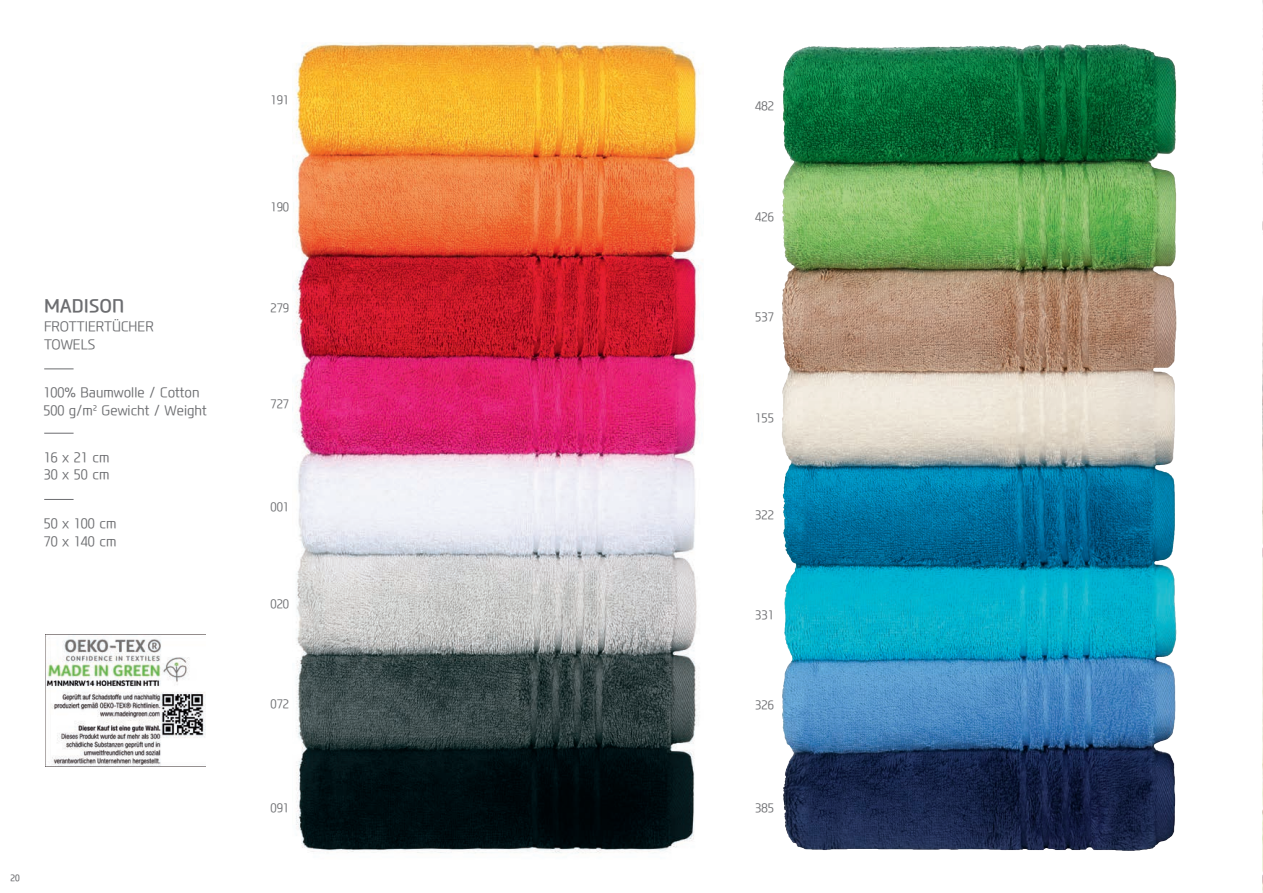
<style>
.page{position:relative;width:1263px;height:893px;background:#fff}
.page>*{position:absolute;margin:0;border:0;box-sizing:border-box;transform-origin:0 0}
.t1{font:700 18px "Modern H";color:#6c6d70}
.t2{font:300 13.5px/18px "Modern H";color:#6c6d70}
.t3{font:300 12px "Modern H";color:#6c6d70}
.t4{font:500 9px "Modern H";color:#6c6d70}
</style>
<div class="page">
<hr style="left:44px;top:368px;width:30px;height:1px;background:#6c6d70">
<hr style="left:44px;top:433px;width:30px;height:1px;background:#6c6d70">
<hr style="left:44px;top:499px;width:30px;height:1px;background:#6c6d70">
<img style="left:1262px;top:0;width:1px;height:893px">
<img style="left:292px;top:43px;width:408px;height:810px">
<img style="left:782px;top:44px;width:395px;height:807px">
<img style="left:977px;top:44px;width:143px;height:5px">
<img style="left:46px;top:635px;width:160px;height:131px">
<h1 class="t1" style="left:44px;top:293px;width:82px">MADISON</h1>
<p class="t2" style="left:44px;top:317px;width:111px">FROTTIERTÜCHER<br>TOWELS</p>
<p class="t2" style="left:43px;top:383px;width:165px">100% Baumwolle / Cotton<br>500 g/m² Gewicht / Weight</p>
<p class="t2" style="left:44px;top:448px;width:67px">16 x 21 cm<br>30 x 50 cm</p>
<p class="t2" style="left:44px;top:514px;width:74px">50 x 100 cm<br>70 x 140 cm</p>
<p class="t4" style="left:11px;top:872px;width:11px">20</p>
<p class="t3" style="left:270px;top:92px;width:20px">191</p>
<p class="t3" style="left:270px;top:198px;width:20px">190</p>
<p class="t3" style="left:270px;top:299px;width:20px">279</p>
<p class="t3" style="left:270px;top:396px;width:20px">727</p>
<p class="t3" style="left:270px;top:499px;width:20px">001</p>
<p class="t3" style="left:270px;top:595px;width:20px">020</p>
<p class="t3" style="left:270px;top:695px;width:20px">072</p>
<p class="t3" style="left:270px;top:800px;width:20px">091</p>
<p class="t3" style="left:755px;top:98px;width:20px">482</p>
<p class="t3" style="left:755px;top:209px;width:20px">426</p>
<p class="t3" style="left:755px;top:309px;width:20px">537</p>
<p class="t3" style="left:755px;top:410px;width:20px">155</p>
<p class="t3" style="left:755px;top:506px;width:20px">322</p>
<p class="t3" style="left:755px;top:606px;width:20px">331</p>
<p class="t3" style="left:755px;top:696px;width:20px">326</p>
<p class="t3" style="left:755px;top:800px;width:20px">385</p>
</div>
